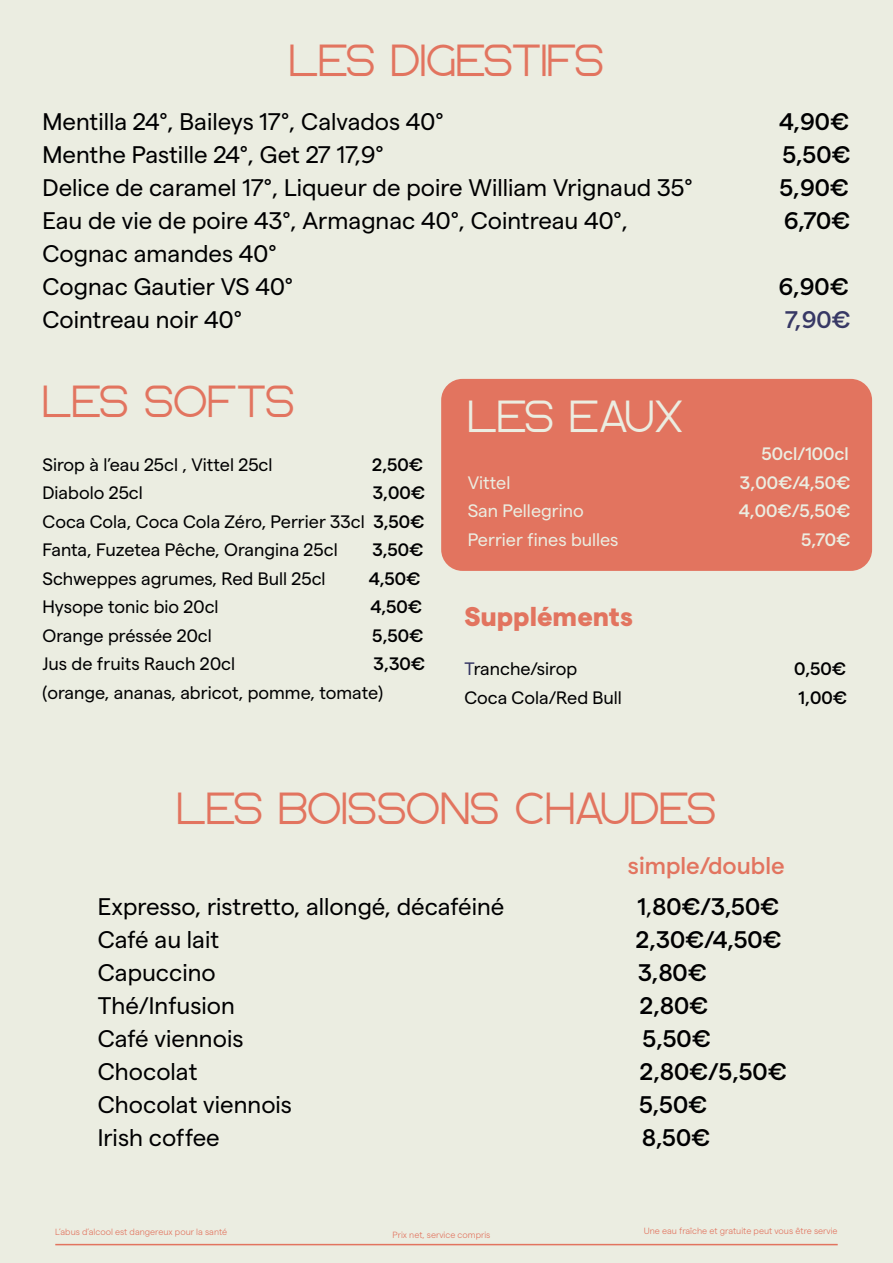
<style>
.page{position:relative;width:893px;height:1263px;background:#ebede1}
.page>*{position:absolute;margin:0;border:0;box-sizing:border-box;transform-origin:0 0}
.t1{font:45px "Kavo";color:#e2745f}
.t2{font:45px "Kavo";color:#ebede1}
.t3{font:800 27px "Matter";color:#e2745f}
.t4{font:24px/33px "Matter";color:#000001}
.t5{font:500 24px "Matter";color:#000001}
.t6{font:500 24px "Matter";color:#e2745f}
.t7{font:500 24px "Matter";color:#373865}
.t8{font:18px/28.5px "Matter";color:#000001;text-align:justify}
.t9{font:500 18px "Matter";color:#000001}
.t10{font:500 18px "Matter";color:#ebede1}
.t11{font:18px "Matter";color:#ebede1}
.t12{font:300 9px "Matter";color:#e2745f}
.s1{font-weight:500}
.s2{color:#373865}
.s3{font-weight:400}
</style>
<div class="page">
<div style="left:441px;top:379px;width:431px;height:192px;background:#e2745f;border-radius:21px"></div>
<hr style="left:55px;top:1244px;width:783px;height:1px;background:#e2745f">
<h1 class="t1" style="left:289px;top:34px;width:316px">LES DIGESTIFS</h1>
<p class="t4" style="left:43px;top:103px;width:403px">Mentilla 24°, Baileys 17°, Calvados 40°</p>
<p class="t5" style="left:779px;top:104px;width:72px">4,90€</p>
<p class="t4" style="left:43px;top:136px;width:342px">Menthe Pastille 24°, Get 27 17,9°</p>
<p class="t5" style="left:782px;top:137px;width:70px">5,50€</p>
<p class="t4" style="left:43px;top:169px;width:652px">Delice de caramel 17°, Liqueur de poire William Vrignaud 35°</p>
<p class="t5" style="left:779px;top:170px;width:71px">5,90€</p>
<p class="t4" style="left:43px;top:202px;width:587px">Eau de vie de poire 43°, Armagnac 40°, Cointreau 40°,</p>
<p class="t5" style="left:784px;top:203px;width:68px">6,70€</p>
<p class="t4" style="left:43px;top:235px;width:252px">Cognac amandes 40°<br>Cognac Gautier VS 40°</p>
<p class="t5" style="left:779px;top:269px;width:71px">6,90€</p>
<p class="t4" style="left:43px;top:301px;width:201px">Cointreau noir 40°</p>
<p class="t7" style="left:785px;top:302px;width:67px">7,90€</p>
<h1 class="t1" style="left:43px;top:375px;width:254px">LES SOFTS</h1>
<p class="t8" style="left:43px;top:449px;width:232px">Sirop à l’eau 25cl , Vittel 25cl</p>
<p class="t9" style="left:372px;top:451px;width:52px">2,50€</p>
<p class="t8" style="left:43px;top:477px;width:102px">Diabolo 25cl</p>
<p class="t8" style="left:43px;top:477px;width:384px;text-indent:330px"><span class="s1">3,00€ </span>Coca Cola, Coca Cola Zéro, Perrier 33cl <span class="s1">3,50€ </span>Fanta, Fuzetea Pêche, Orangina 25cl</p>
<p class="t9" style="left:372px;top:537px;width:53px">3,50€</p>
<p class="t8" style="left:43px;top:563px;width:285px">Schweppes agrumes, Red Bull 25cl</p>
<p class="t9" style="left:369px;top:565px;width:53px">4,50€</p>
<p class="t8" style="left:43px;top:591px;width:178px">Hysope tonic bio 20cl</p>
<p class="t9" style="left:370px;top:594px;width:53px">4,50€</p>
<p class="t8" style="left:43px;top:620px;width:171px">Orange préssée 20cl</p>
<p class="t9" style="left:372px;top:622px;width:53px">5,50€</p>
<p class="t8" style="left:43px;top:648px;width:194px">Jus de fruits Rauch 20cl</p>
<p class="t9" style="left:374px;top:651px;width:53px">3,30€</p>
<p class="t8" style="left:43px;top:677px;width:342px">(orange, ananas, abricot, pomme, tomate)</p>
<h1 class="t2" style="left:468px;top:390px;width:217px">LES EAUX</h1>
<p class="t10" style="left:761px;top:441px;width:89px">50cl/100cl</p>
<p class="t11" style="left:468px;top:469px;width:44px">Vittel</p>
<p class="t10" style="left:740px;top:469px;width:112px">3,00€/4,50€</p>
<p class="t11" style="left:468px;top:498px;width:118px">San Pellegrino</p>
<p class="t10" style="left:739px;top:498px;width:113px">4,00€/5,50€</p>
<p class="t11" style="left:468px;top:526px;width:152px">Perrier fines bulles</p>
<p class="t10" style="left:801px;top:526px;width:51px">5,70€</p>
<p class="t3" style="left:464px;top:596px;width:170px">Suppléments</p>
<p class="t8" style="left:464px;top:653px;width:114px"><span class="s2">T</span>ranche/sirop</p>
<p class="t9" style="left:794px;top:656px;width:54px">0,50€</p>
<p class="t8" style="left:464px;top:682px;width:159px">Coca Cola/Red Bull</p>
<p class="t9" style="left:798px;top:684px;width:50px">1,00€</p>
<h1 class="t1" style="left:177px;top:782px;width:541px">LES BOISSONS CHAUDES</h1>
<p class="t6" style="left:628px;top:848px;width:158px">simple/double</p>
<p class="t4" style="left:98px;top:888px;width:408px">Expresso, ristretto, allongé, décaféiné</p>
<p class="t5" style="left:637px;top:888px;width:143px">1<span class="s3">,</span>80€/3,50€</p>
<p class="t4" style="left:98px;top:921px;width:123px">Café au lait</p>
<p class="t5" style="left:636px;top:921px;width:147px">2,30€/4,50€</p>
<p class="t4" style="left:98px;top:954px;width:119px">Capuccino</p>
<p class="t5" style="left:638px;top:954px;width:70px">3,80€</p>
<p class="t4" style="left:98px;top:987px;width:139px">Thé/Infusion</p>
<p class="t5" style="left:640px;top:987px;width:70px">2,80€</p>
<p class="t4" style="left:98px;top:1020px;width:147px">Café viennois</p>
<p class="t5" style="left:643px;top:1020px;width:70px">5,50€</p>
<p class="t4" style="left:98px;top:1053px;width:101px">Chocolat</p>
<p class="t5" style="left:640px;top:1053px;width:148px">2,80€/5,50€</p>
<p class="t4" style="left:98px;top:1086px;width:196px">Chocolat viennois</p>
<p class="t5" style="left:639px;top:1086px;width:70px">5,50€</p>
<p class="t4" style="left:98px;top:1119px;width:124px">Irish coffee</p>
<p class="t5" style="left:642px;top:1119px;width:70px">8,50€</p>
<p class="t12" style="left:55px;top:1225px;width:173px">L’abus d’alcool est dangereux pour la santé</p>
<p class="t12" style="left:644px;top:1224px;width:196px">Une eau fraîche et gratuite peut vous être servie</p>
<p class="t12" style="left:392px;top:1228px;width:99px">Prix net, service compris</p>
</div>
